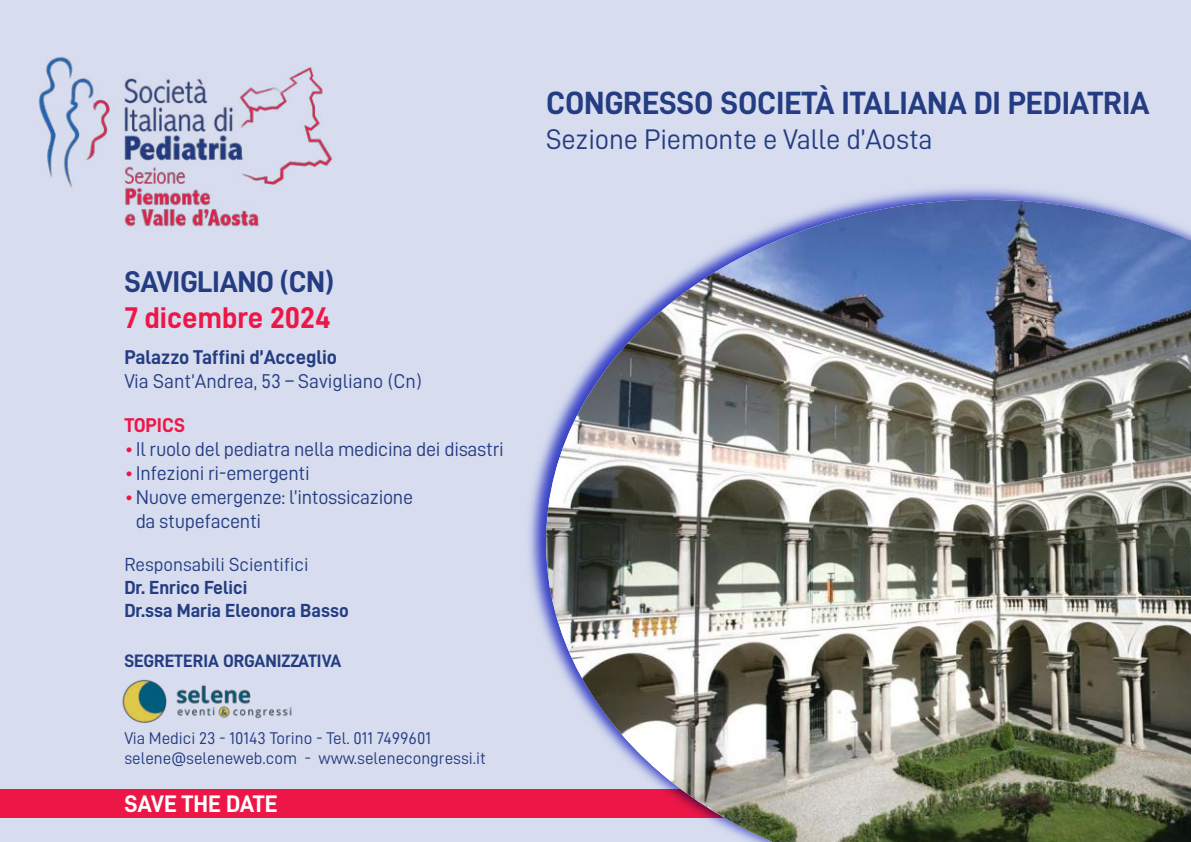
<style>
.page{position:relative;width:1191px;height:842px;background:#d7ddef}
.page>*{position:absolute;margin:0;border:0;box-sizing:border-box;transform-origin:0 0}
.t1{font:32.2px "D DIN Bold";letter-spacing:-.005em;color:#243c81}
.t2{font:30px "D DIN Bold";letter-spacing:-.015em;color:#243c81}
.t3{font:30px "D DIN Bold";color:#ed1747}
.t4{font:28.4px "D DIN";letter-spacing:-.005em;color:#243c81}
.t5{font:24px "D DIN Bold";color:#fff}
.t6{font:20px/24px "D DIN";letter-spacing:-.015em;color:#243c81}
.t7{font:20px "D DIN Bold";color:#243c81}
.t8{font:20px "D DIN Bold";color:#ed1747}
.t9{font:19px "D DIN Bold";color:#243c81}
.t10{font:19px "D DIN";color:#243c81}
.t11{font:18px "D DIN Bold";color:#243c81}
.t12{font:17px "D DIN";color:#243c81}
.s1{color:#ed1747}
</style>
<div class="page">
<img style="left:38px;top:57px;width:295px;height:170px">
<div style="left:0;top:789px;width:749px;height:29px;background:#ed1747"></div>
<img style="left:529px;top:188px;width:559px;height:446px">
<img style="left:546px;top:200px;width:645px;height:642px">
<img style="left:122px;top:679px;width:170px;height:44px">
<p class="t1" style="left:546px;top:91px;width:605px">CONGRESSO SOCIETÀ ITALIANA DI PEDIATRIA</p>
<p class="t4" style="left:546px;top:130px;width:388px">Sezione Piemonte e Valle d’Aosta</p>
<p class="t2" style="left:124px;top:271px;width:211px">SAVIGLIANO (CN)</p>
<p class="t3" style="left:124px;top:307px;width:208px">7 dicembre 2024</p>
<p class="t7" style="left:124px;top:351px;width:214px">Palazzo Taffini d’Acceglio</p>
<p class="t6" style="left:124px;top:371px;width:299px">Via Sant’Andrea, 53 – Savigliano (Cn)</p>
<p class="t8" style="left:124px;top:418px;width:62px">TOPICS</p>
<p class="t6" style="left:124px;top:439px;width:381px"><span class="s1">•</span>Il ruolo del pediatra nella medicina dei disastri</p>
<p class="t6" style="left:124px;top:463px;width:187px"><span class="s1">•</span>Infezioni ri-emergenti</p>
<p class="t6" style="left:136px;top:487px;width:279px;text-indent:-11px"><span class="s1">•</span>Nuove emergenze: l’intossicazione da stupefacenti</p>
<p class="t10" style="left:124px;top:558px;width:186px">Responsabili Scientifici</p>
<p class="t9" style="left:124px;top:581px;width:124px">Dr. Enrico Felici</p>
<p class="t9" style="left:124px;top:604px;width:226px">Dr.ssa Maria Eleonora Basso</p>
<p class="t11" style="left:124px;top:655px;width:219px">SEGRETERIA ORGANIZZATIVA</p>
<p class="t12" style="left:124px;top:732px;width:308px">Via Medici 23 - 10143 Torino - Tel. 011 7499601</p>
<p class="t12" style="left:124px;top:753px;width:363px">selene@seleneweb.com - www.selenecongressi.it</p>
<p class="t5" style="left:124px;top:795px;width:155px">SAVE THE DATE</p>
</div>
